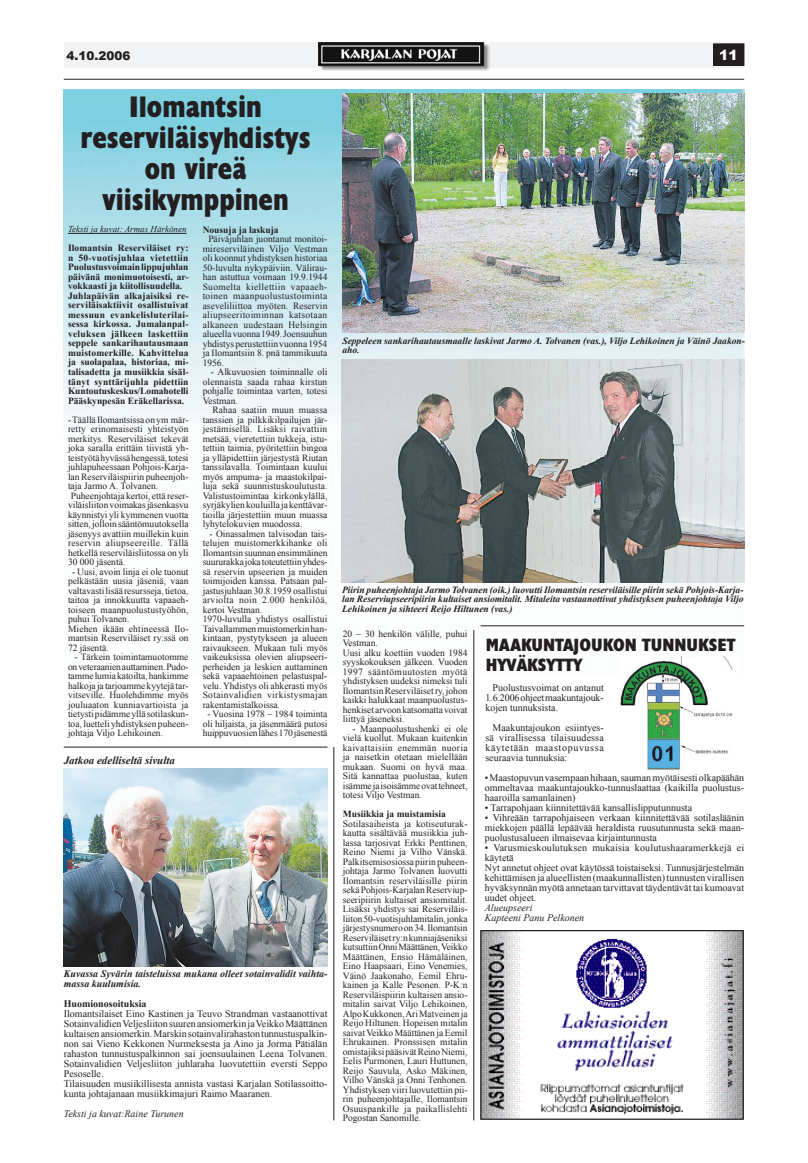
<style>
.page{position:relative;width:808px;height:1163px;background:#fff}
.page>*{position:absolute;margin:0;border:0;box-sizing:border-box;transform-origin:0 0}
.t1{font:700 condensed 30px/31px "Humanist 521 BT Xtra";color:#231f20;text-align:center}
.t2{font:700 condensed 18px "Humanist 521 BT Xtra";color:#231f20}
.t3{font:900 14px "Arial";color:#fff}
.t4{font:900 12px "Arial";color:#231f20}
.t5{font:italic 700 11px "Times New Roman";color:#231f20}
.t6{font:10px/10px "Times New Roman";color:#231f20;text-align:justify}
.t7{font:italic 700 10px/10px "Times New Roman";color:#231f20}
.t8{font:italic 10px/10px "Times New Roman";color:#231f20}
.t9{font:700 10px "Times New Roman";color:#231f20}
.t10{font:9.5px/9.5px "Times New Roman";color:#231f20;text-align:justify}
.t11{font:700 9.5px/9.5px "Times New Roman";letter-spacing:.005em;color:#231f20}
.t12{font:italic 700 9.5px/9.5px "Times New Roman";color:#231f20;text-align:justify}
.t13{font:italic 9px "Times New Roman";color:#231f20}
</style>
<div class="page">
<div style="left:64px;top:43px;width:680px;height:25px;background:#f2f3f4"></div>
<img style="left:319px;top:42px;width:171px;height:29px">
<img style="left:64px;top:90px;width:680px;height:586px">
<div style="left:714px;top:44px;width:30px;height:21px;background:#231f20"></div>
<div style="left:713px;top:43px;width:31px;height:23px;border:1px solid #231f20"></div>
<img style="left:480px;top:930px;width:264px;height:190px">
<hr style="left:64px;top:79px;width:680px;height:1px;background:#231f20">
<img style="left:342px;top:93px;width:402px;height:240px">
<img style="left:342px;top:359px;width:402px;height:223px">
<img style="left:619px;top:656px;width:118px;height:114px">
<img style="left:64px;top:768px;width:263px;height:198px">
<hr style="left:68px;top:233px;width:118px;height:1px;background:#231f20">
<hr style="left:480px;top:625px;width:264px;height:1px;background:#231f20">
<hr style="left:473px;top:630px;width:1px;height:490px;background:#231f20">
<hr style="left:64px;top:746px;width:263px;height:1px;background:#231f20">
<hr style="left:334px;top:747px;width:1px;height:373px;background:#231f20">
<p class="t4" style="left:66px;top:49px;width:66px">4.10.2006</p>
<h3 class="t3" style="left:719px;top:47px;width:20px">11</h3>
<h1 class="t1" style="left:81px;top:91px;width:232px">Ilomantsin reserviläisyhdistys on vireä viisikymppinen</h1>
<p class="t11" style="left:203px;top:224px;width:78px">Nousuja ja laskuja</p>
<p class="t10" style="left:203px;top:234px;width:126px;text-indent:6px">Päiväjuhlan juontanut monitoi&shy;mireserviläinen Viljo Vestman oli koonnut yhdistyksen historiaa 50-luvulta nykypäiviin. Välirau&shy;han astuttua voimaan 19.9.1944<br>Suomelta kiellettiin vapaaeh&shy;toinen maanpuolustustoiminta aseveliliittoa myöten. Reservin aliupseeritoiminnan katsotaan alkaneen uudestaan Helsingin alueella vuonna 1949. Joensuuhun yhdistys perustettiin vuonna 1954 ja Ilomantsiin 8. pnä tammikuuta 1956.</p>
<p class="t10" style="left:203px;top:367px;width:126px;text-indent:8px">- Alkuvuosien toiminnalle oli olennaista saada rahaa kirstun pohjalle toimintaa varten, totesi Vestman.</p>
<p class="t10" style="left:203px;top:405px;width:126px;text-indent:10px">Rahaa saatiin muun muassa tanssien ja pilkkikilpailujen jär&shy;jestämisellä. Lisäksi raivattiin metsää, vieretettiin tukkeja, istu&shy;tettiin taimia, pyöritettiin bingoa ja ylläpidettiin järjestystä Riutan tanssilavalla. Toimintaan kuului myös ampuma- ja maastokilpai&shy;luja sekä suunnistuskoulutusta.<br>Valistustoimintaa kirkonkylällä, syrjäkylien kouluilla ja kenttävar&shy;tioilla järjestettiin muun muassa lyhytelokuvien muodossa.</p>
<p class="t10" style="left:203px;top:528px;width:126px;text-align:left;text-indent:7px">- Oinassalmen talvisodan tais&shy;telujen muistomerkkihanke oli<br>Ilomantsin suunnan ensimmäinen suururakka joka toteutettiin yhdes&shy;sä reservin upseerien ja muiden toimijoiden kanssa. Patsaan pal&shy;jastusjuhlaan 30.8.1959 osallistui arviolta noin 2.000 henkilöä, kertoi Vestman.<br>1970-luvulla yhdistys osallistui<br>Taivallammen muistomerkin han&shy;kintaan, pystytykseen ja alueen raivaukseen. Mukaan tuli myös vaikeuksissa olevien aliupseeri&shy;perheiden ja leskien auttaminen sekä vapaaehtoinen pelastuspal&shy;velu. Yhdistys oli ahkerasti myös<br>Sotainvalidien virkistysmajan rakentamistalkoissa.</p>
<p class="t10" style="left:203px;top:709px;width:126px;text-align:center">- Vuosina 1978 – 1984 toiminta oli hiljaista, ja jäsenmäärä putosi huippuvuosien lähes 170 jäsenestä</p>
<p class="t13" style="left:68px;top:224px;width:120px">Teksti ja kuvat: Armas Härkönen</p>
<p class="t11" style="left:68px;top:243px;width:122px">Ilomantsin Reserviläiset ry: n 50-vuotisjuhlaa vietettiin<br>Puolustusvoimain lippujuhlan päivänä monimuotoisesti, ar&shy;vokkaasti ja kiitollisuudella.<br>Juhlapäivän alkajaisiksi re&shy;serviläisaktiivit osallistuivat messuun evankelisluterilai&shy;sessa kirkossa. Jumalanpal&shy;veluksen jälkeen laskettiin seppele sankarihautausmaan muistomerkille. Kahvittelua ja suolapalaa, historiaa, mi&shy;talisadetta ja musiikkia sisäl&shy;tänyt synttärijuhla pidettiin<br>Kuntoutuskeskus/Lomahotelli<br>Pääskynpesän Eräkellarissa.</p>
<p class="t10" style="left:68px;top:414px;width:122px;text-align:left">- Täällä Ilomantsissa on ym mär&shy;retty erinomaisesti yhteistyön merkitys. Reserviläiset tekevät joka saralla erittäin tiivistä yh&shy;teistyötä hyvässä hengessä, totesi juhlapuheessaan Pohjois-Karja&shy;lan Reserviläispiirin puheenjoh&shy;taja Jarmo A. Tolvanen.<br>Puheenjohtaja kertoi, että reser&shy;viläisliiton voimakas jäsenkasvu käynnistyi yli kymmenen vuotta sitten, jolloin sääntömuutoksella jäsenyys avattiin muillekin kuin reservin aliupseereille. Tällä hetkellä reserviläisliitossa on yli<br>30 000 jäsentä.</p>
<p class="t10" style="left:68px;top:566px;width:122px;text-align:left;text-indent:4px">- Uusi, avoin linja ei ole tuonut pelkästään uusia jäseniä, vaan valtavasti lisää resursseja, tietoa, taitoa ja innokkuutta vapaaeh&shy;toiseen maanpuolustustyöhön, puhui Tolvanen.<br>Miehen ikään ehtineessä Ilo&shy;mantsin Reserviläiset ry:ssä on<br>72 jäsentä.</p>
<p class="t10" style="left:68px;top:652px;width:122px;text-indent:7px">- Tärkein toimintamuotomme on veteraanien auttaminen. Pudo&shy;tamme lumia katoilta, hankimme halkoja ja tarjoamme kyytejä tar&shy;vitseville. Huolehdimme myös jouluaaton kunniavartioista ja tietysti pidämme yllä sotilaskun&shy;toa, luetteli yhdistyksen puheen&shy;johtaja Viljo Lehikoinen.</p>
<p class="t5" style="left:64px;top:753px;width:113px">Jatkoa edelliseltä sivulta</p>
<p class="t7" style="left:64px;top:968px;width:265px">Kuvassa Syvärin taisteluissa mukana olleet sotainvalidit vaihta&shy;massa kuulumisia.</p>
<p class="t9" style="left:64px;top:997px;width:84px">Huomionosoituksia</p>
<p class="t6" style="left:64px;top:1008px;width:265px;text-align:left">Ilomantsilaiset Eino Kastinen ja Teuvo Strandman vastaanottivat Sotainvalidien Veljesliiton suuren ansiomerkin ja Veikko Määttänen kultaisen ansiomerkin. Marskin sotainvalirahaston tunnustuspalkin&shy;non sai Vieno Kekkonen Nurmeksesta ja Aino ja Jorma Pätiälän rahaston tunnustuspalkinnon sai joensuulainen Leena Tolvanen.<br>Sotainvalidien Veljesliiton juhlaraha luovutettiin eversti Seppo Pesoselle.<br>Tilaisuuden musiikillisesta annista vastasi Karjalan Sotilassoitto&shy;kunta johtajanaan musiikkimajuri Raimo Maaranen.</p>
<p class="t8" style="left:64px;top:1108px;width:121px">Teksti ja kuvat:Raine Turunen</p>
<p class="t12" style="left:342px;top:335px;width:404px">Seppeleen sankarihautausmaalle laskivat Jarmo A. Tolvanen (vas.), Viljo Lehikoinen ja Väinö Jaakon&shy;aho.</p>
<p class="t12" style="left:342px;top:584px;width:403px">Piirin puheenjohtaja Jarmo Tolvanen (oik.) luovutti Ilomantsin reserviläisille piirin sekä Pohjois-Karja&shy;lan Reserviupseeripiirin kultaiset ansiomitalit. Mitaleita vastaanottivat yhdistyksen puheenjohtaja Viljo Lehikoinen ja sihteeri Reijo Hiltunen (vas.)</p>
<p class="t10" style="left:343px;top:628px;width:126px;text-align:left">20 – 30 henkilön välille, puhui<br>Vestman.<br>Uusi alku koettiin vuoden 1984 syyskokouksen jälkeen. Vuoden<br>1997 sääntömuutosten myötä yhdistyksen uudeksi nimeksi tuli<br>Ilomantsin Reserviläiset ry, johon kaikki halukkaat maanpuolustus&shy;henkiset arvoon katsomatta voivat liittyä jäseneksi.</p>
<p class="t10" style="left:343px;top:723px;width:126px;text-indent:10px">- Maanpuolustushenki ei ole vielä kuollut. Mukaan kuitenkin kaivattaisiin enemmän nuoria ja naisetkin otetaan mielellään mukaan. Suomi on hyvä maa.<br>Sitä kannattaa puolustaa, kuten isämme ja isoisämme ovat tehneet, totesi Viljo Vestman.</p>
<p class="t11" style="left:343px;top:809px;width:104px">Musiikkia ja muistamisia</p>
<p class="t10" style="left:343px;top:818px;width:126px">Sotilasaiheista ja kotiseuturak&shy;kautta sisältävää musiikkia juh&shy;lassa tarjosivat Erkki Penttinen, Reino Niemi ja Vilho Vänskä.<br>Palkitsemisosiossa piirin puheen&shy;johtaja Jarmo Tolvanen luovutti Ilomantsin reserviläisille piirin sekä Pohjois-Karjalan Reserviup&shy;seeripiirin kultaiset ansiomitalit.<br>Lisäksi yhdistys sai Reserviläis&shy;liiton 50-vuotisjuhlamitalin, jonka järjestysnumero on 34. Ilomantsin Reserviläiset ry:n kunniajäseniksi kutsuttiin Onni Määttänen, Veikko Määttänen, Ensio Hämäläinen, Eino Haapsaari, Eino Venemies, Väinö Jaakonaho, Eemil Ehru&shy;kainen ja Kalle Pesonen. P-K:n Reserviläispiirin kultaisen ansio&shy;mitalin saivat Viljo Lehikoinen, Alpo Kukkonen, Ari Matveinen ja Reijo Hiltunen. Hopeisen mitalin saivat Veikko Määttänen ja Eemil Ehrukainen. Pronssisen mitalin omistajiksi pääsivät Reino Niemi, Eelis Purmonen, Lauri Huttunen, Reijo Sauvula, Asko Mäkinen, Vilho Vänskä ja Onni Tenhonen.<br>Yhdistyksen viiri luovutettiin pii&shy;rin puheenjohtajalle, Ilomantsin Osuuspankille ja paikallislehti Pogostan Sanomille.</p>
<h2 class="t2" style="left:486px;top:633px;width:68px">MAAKUNTAJO</h2>
<h2 class="t2" style="left:591px;top:633px;width:128px">UKON TUNNUKSET</h2>
<h2 class="t2" style="left:486px;top:653px;width:98px">HYVÄKSYTTY</h2>
<p class="t6" style="left:485px;top:682px;width:120px;text-indent:7px">Puolustusvoimat on antanut 1.6.2006 ohjeet maakuntajouk&shy;kojen tunnuksista.</p>
<p class="t6" style="left:485px;top:722px;width:120px;text-indent:7px">Maakuntajoukon esiintyes&shy;sä virallisessa tilaisuudessa käytetään maastopuvussa seuraavia tunnuksia:</p>
<p class="t6" style="left:485px;top:772px;width:261px">• Maastopuvun vasempaan hihaan, sauman myötäisesti olkapäähän ommeltavaa maakuntajoukko-tunnuslaattaa (kaikilla puolustus&shy;haaroilla samanlainen)</p>
<p class="t6" style="left:485px;top:802px;width:209px">• Tarrapohjaan kiinnitettävää kansallislipputunnusta</p>
<p class="t6" style="left:485px;top:812px;width:261px">• Vihreään tarrapohjaiseen verkaan kiinnitettävää sotilasläänin miekkojen päällä lepäävää heraldista ruusutunnusta sekä maan&shy;puolustusalueen ilmaisevaa kirjaintunnusta</p>
<p class="t6" style="left:485px;top:842px;width:261px;text-align:left">• Varusmieskoulutuksen mukaisia koulutushaaramerkkejä ei käytetä<br>Nyt annetut ohjeet ovat käytössä toistaiseksi. Tunnusjärjestelmän kehittämisen ja alueellisten (maakunnallisten) tunnusten virallisen hyväksynnän myötä annetaan tarvittavat täydentävät tai kumoavat uudet ohjeet.</p>
<p class="t8" style="left:485px;top:902px;width:101px">Alueupseeri<br>Kapteeni Panu Pelkonen</p>
</div>
